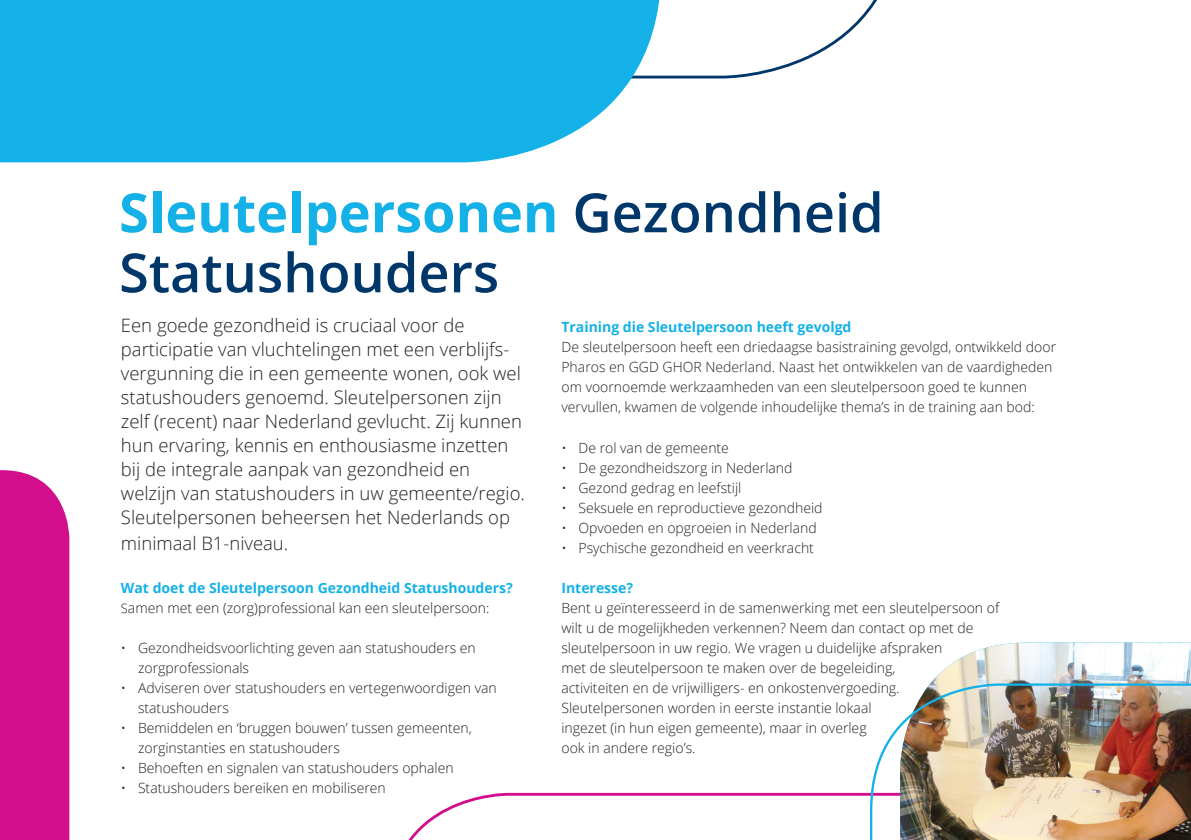
<style>
.page{position:relative;width:1191px;height:840px;background:#fff}
.page>*{position:absolute;margin:0;border:0;box-sizing:border-box;transform-origin:0 0}
.t1{font:600 54px/60px "Open Sans";color:#00376b}
.t2{font:300 18.4px/24.2px "Open Sans";color:#231f20}
.t3{font:300 14px/20px "Open Sans";color:#231f20}
.t4{font:700 14px "Open Sans";color:#13b1e7}
.s1{font-weight:700;color:#13b1e7}
.s2{font-size:12.8px}
</style>
<div class="page">
<svg style="left:661px;top:0;width:216px;height:79px"></svg>
<svg style="left:0;top:0;width:661px;height:162px;background:#23b6e8"></svg>
<svg style="left:409px;top:792px;width:459px;height:47px"></svg>
<div style="left:0;top:470px;width:69px;height:369px;background:#d20e8c"></div>
<img style="left:931px;top:642px;width:260px;height:40px">
<img style="left:868px;top:682px;width:323px;height:157px">
<h1 class="t1" style="left:119px;top:181px;width:766px"><span class="s1">Sleutelpersonen</span> Gezondheid<br>Statushouders</h1>
<p class="t2" style="left:121px;top:312px;width:405px">Een goede gezondheid is cruciaal voor de participatie van vluchtelingen met een verblijfs&shy;vergunning die in een gemeente wonen, ook wel statushouders genoemd. Sleutelpersonen zijn zelf (recent) naar Nederland gevlucht. Zij kunnen hun ervaring, kennis en enthousiasme inzetten bij de integrale aanpak van gezondheid en welzijn van statushouders in uw gemeente/regio.<br>Sleutelpersonen beheersen het Nederlands op minimaal B1-niveau.</p>
<p class="t3" style="left:121px;top:577px;width:393px"><span class="s1">Wat doet de Sleutelpersoon Gezondheid Statushouders?<br></span><span class="s2">S</span>amen met een (zorg)professional kan een sleutelpersoon:</p>
<p class="t3" style="left:138px;top:637px;width:339px;text-indent:-17px">• Gezondheidsvoorlichting geven aan statushouders en zorgprofessionals</p>
<p class="t3" style="left:138px;top:677px;width:360px;text-indent:-17px">• Adviseren over statushouders en vertegenwoordigen van statushouders</p>
<p class="t3" style="left:138px;top:717px;width:335px;text-indent:-17px">• Bemiddelen en ‘bruggen bouwen’ tussen gemeenten, zorginstanties en statushouders</p>
<p class="t3" style="left:121px;top:757px;width:334px">• Behoeften en signalen van statushouders ophalen</p>
<p class="t3" style="left:121px;top:777px;width:266px">• Statushouders bereiken en mobiliseren</p>
<p class="t4" style="left:561px;top:317px;width:291px">Training die Sleutelpersoon heeft gevolgd</p>
<p class="t3" style="left:561px;top:337px;width:496px">De sleutelpersoon heeft een driedaagse basistraining gevolgd, ontwikkeld door Pharos en GGD GHOR Nederland. Naast het ontwikkelen van de vaardigheden om voornoemde werkzaamheden van een sleutelpersoon goed te kunnen vervullen, kwamen de volgende inhoudelijke thema’s in de training aan bod:</p>
<p class="t3" style="left:561px;top:437px;width:169px">• De rol van de gemeente</p>
<p class="t3" style="left:561px;top:457px;width:232px">• De gezondheidszorg in Nederland</p>
<p class="t3" style="left:561px;top:477px;width:181px">• Gezond gedrag en leefstijl</p>
<p class="t3" style="left:561px;top:497px;width:262px">• Seksuele en reproductieve gezondheid</p>
<p class="t3" style="left:561px;top:517px;width:257px">• Opvoeden en opgroeien in Nederland</p>
<p class="t3" style="left:561px;top:537px;width:254px">• Psychische gezondheid en veerkracht</p>
<p class="t4" style="left:561px;top:577px;width:73px">Interesse?</p>
<p class="t3" style="left:561px;top:597px;width:439px">Bent u geïnteresseerd in de samenwerking met een sleutelpersoon of wilt u de mogelijkheden verkennen? Neem dan contact op met de sleutelpersoon in uw regio. We vragen u duidelijke afspraken<br>met de sleutelpersoon te maken over de begeleiding,<br>activiteiten en de vrijwilligers- en onkostenvergoeding.<br>Sleutelpersonen worden in eerste instantie lokaal<br>ingezet (in hun eigen gemeente), maar in overleg<br>ook in andere regio’s.</p>
</div>
